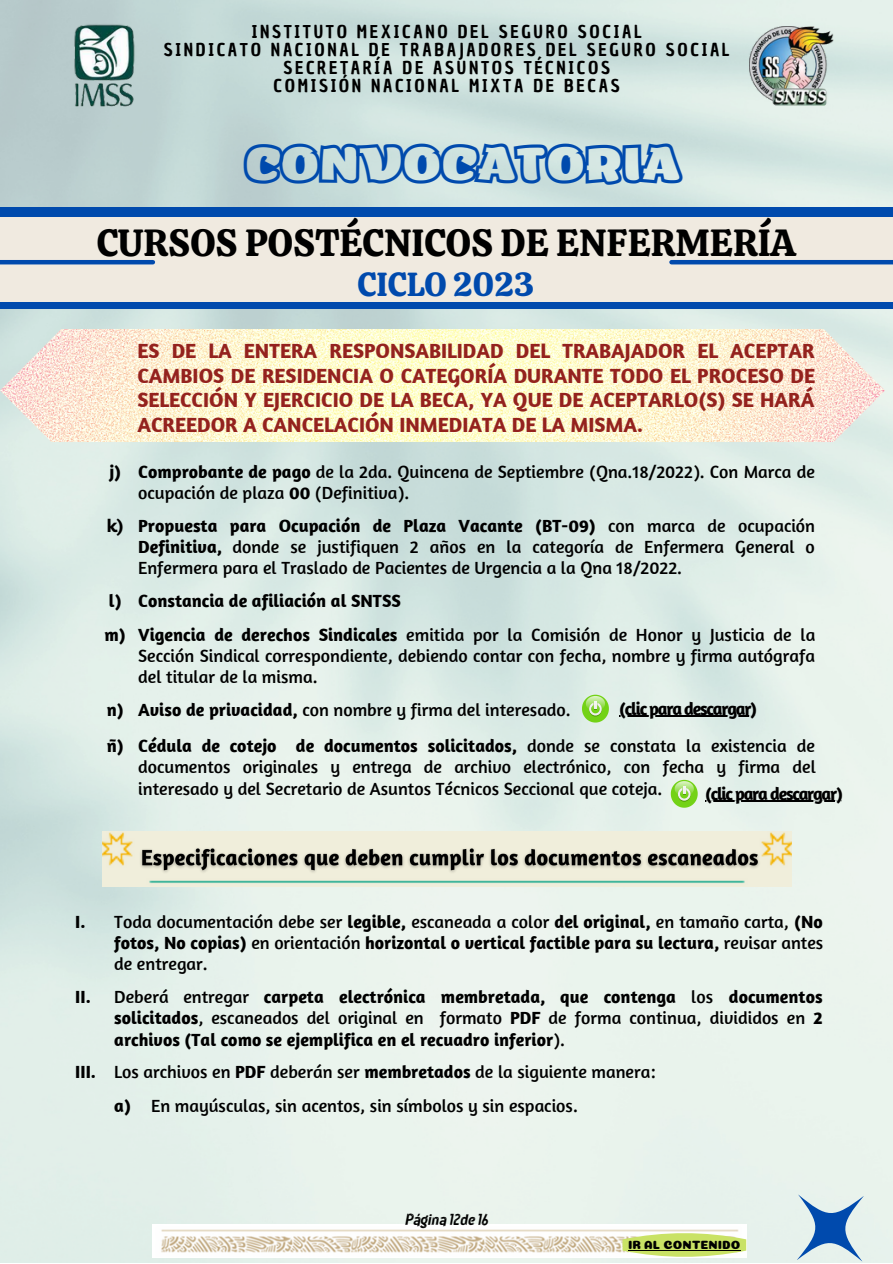
<style>
.page{position:relative;width:893px;height:1264px;background:#fff}
.page>*{position:absolute;margin:0;border:0;box-sizing:border-box;transform-origin:0 0}
.t1{font:45.6px "ZT Arturo Heavyoutline";color:#004aad}
.t2{font:37.65px "Calistoga";color:#000}
.t3{font:33.15px "Calistoga";color:#004aad}
.t4{font:700 21px/24.8px "Amaranth";color:#94221e;text-align:justify}
.t5{font:18px/21.3px "Amaranth";color:#000}
.t6{font:700 18px/21.3px "Amaranth";color:#000}
.t7{font:700 18px "Amaranth";letter-spacing:-.07em;color:#000}
.t8{font:17.25px/18px "Chau Philomene One";letter-spacing:.155em;color:#000;text-align:center}
.t9{font:16.95px "RTL Azkadinya Regular";color:#000}
.t10{font:12px "Coiny";color:#000}
.s1{font-weight:700}
.s2{font-family:"Livvic";font-weight:700}
.s3{font-weight:400}
</style>
<div class="page">
<img style="left:0;top:0;width:892px;height:1262px">
<div style="left:0;top:208px;width:892px;height:101px;background:#004aad"></div>
<div style="left:0;top:218px;width:892px;height:84px;background:#f0eae0"></div>
<hr style="left:0;top:260px;width:153px;height:4px;background:#004aad">
<hr style="left:671px;top:260px;width:221px;height:4px;background:#004aad">
<img style="left:65px;top:18px;width:76px;height:96px">
<img style="left:749px;top:26px;width:84px;height:79px">
<svg style="left:764px;top:1161px;width:128px;height:101px;background:#cddfe5"></svg>
<img style="left:153px;top:1224px;width:593px;height:33px">
<img style="left:0;top:330px;width:884px;height:111px">
<svg style="left:622px;top:1233px;width:124px;height:23px;background:#c9dc7a"></svg>
<hr style="left:628px;top:1249px;width:35px;height:1px;background:#000">
<hr style="left:663px;top:1249px;width:77px;height:1px;background:#000">
<svg style="left:582px;top:694px;width:27px;height:28px"></svg>
<hr style="left:619px;top:715px;width:137px;height:1px;background:#000">
<svg style="left:670px;top:779px;width:27px;height:28px"></svg>
<hr style="left:705px;top:800px;width:136px;height:2px;background:#000">
<img style="left:102px;top:831px;width:689px;height:55px">
<img style="left:135px;top:837px;width:629px;height:40px">
<p class="t8" style="left:164px;top:23px;width:567px">INSTITUTO MEXICANO DEL SEGURO SOCIAL<br>SINDICATO NACIONAL DE TRABAJADORES DEL SEGURO SOCIAL SECRETARÍA DE ASUNTOS TÉCNICOS<br>COMISIÓN NACIONAL MIXTA DE BECAS</p>
<h1 class="t1" style="left:245px;top:146px;width:436px">CONVOCATORIA</h1>
<h2 class="t2" style="left:97px;top:218px;width:700px">CURSOS POSTÉCNICOS DE ENFERMERÍA</h2>
<h3 class="t3" style="left:357px;top:263px;width:179px">CICLO 2023</h3>
<p class="t4" style="left:137px;top:338px;width:679px">ES DE LA ENTERA RESPONSABILIDAD DEL TRABAJADOR EL ACEPTAR CAMBIOS DE RESIDENCIA O CATEGORÍA DURANTE TODO EL PROCESO DE SELECCIÓN Y EJERCICIO DE LA BECA, YA QUE DE ACEPTARLO(S) SE HARÁ ACREEDOR A CANCELACIÓN INMEDIATA DE LA MISMA.</p>
<p class="t5" style="left:138px;top:460px;width:678px;text-indent:-29px"><span class="s1">j) Comprobante de pago</span> de la 2da. Quincena de Septiembre (Qna.18/2022). Con Marca de ocupación de plaza <span class="s1">00</span> (Definitiva).</p>
<p class="t5" style="left:138px;top:514px;width:678px;text-align:justify;text-indent:-31px"><span class="s2">k)</span> <span class="s1">Propuesta para Ocupación de Plaza Vacante (BT-09)</span> con marca de ocupación <span class="s1">Definitiva,</span> donde se justifiquen 2 años en la categoría de Enfermera General o Enfermera para el Traslado de Pacientes de Urgencia a la Qna 18/2022.</p>
<p class="t6" style="left:105px;top:583px;width:712px;line-height:33.5px">l) Constancia de afiliación al SNTSS<br>m) Vigencia de derechos Sindicales <span class="s3">emitida por la Comisión de Honor y Justicia de la</span></p>
<p class="t5" style="left:138px;top:644px;width:678px">Sección Sindical correspondiente, debiendo contar con fecha, nombre y firma autógrafa del titular de la misma.</p>
<p class="t6" style="left:107px;top:691px;width:709px;line-height:36.3px">n) Aviso de privacidad, <span class="s3">con nombre y firma del interesado.<br></span>ñ) Cédula de cotejo de documentos solicitados, <span class="s3">donde se constata la existencia de</span></p>
<p class="t5" style="left:138px;top:756px;width:679px">documentos originales y entrega de archivo electrónico, con fecha y firma del interesado y del Secretario de Asuntos Técnicos Seccional que coteja.</p>
<p class="t7" style="left:619px;top:697px;width:139px">(clic para descargar)</p>
<p class="t7" style="left:705px;top:782px;width:139px">(clic para descargar)</p>
<p class="t6" style="left:75px;top:910px;width:12px">I.</p>
<p class="t6" style="left:75px;top:985px;width:17px">II.</p>
<p class="t5" style="left:114px;top:910px;width:710px;text-align:justify">Toda documentación debe ser <span class="s1">legible,</span> escaneada a color <span class="s1">del original,</span> en tamaño carta, <span class="s1">(No fotos, No copias)</span> en orientación <span class="s1">horizontal o vertical factible para su lectura,</span> revisar antes de entregar.</p>
<p class="t6" style="left:114px;top:985px;width:709px;text-align:justify"><span class="s3">Deberá entregar</span> carpeta electrónica membretada, que contenga <span class="s3">los</span> documentos solicitados<span class="s3">, escaneados del original en formato</span> PDF <span class="s3">de forma continua, divididos en</span> 2 archivos (Tal como se ejemplifica en el recuadro inferior<span class="s3">).</span></p>
<p class="t5" style="left:114px;top:1054px;width:543px;line-height:33.9px;text-indent:-39px"><span class="s1">III.</span> Los archivos en <span class="s1">PDF</span> deberán ser <span class="s1">membretados</span> de la siguiente manera: <span class="s1">a)</span> En mayúsculas, sin acentos, sin símbolos y sin espacios.</p>
<p class="t9" style="left:405px;top:1212px;width:84px">Página12de16</p>
<p class="t10" style="left:628px;top:1237px;width:114px">IR AL CONTENIDO</p>
</div>
